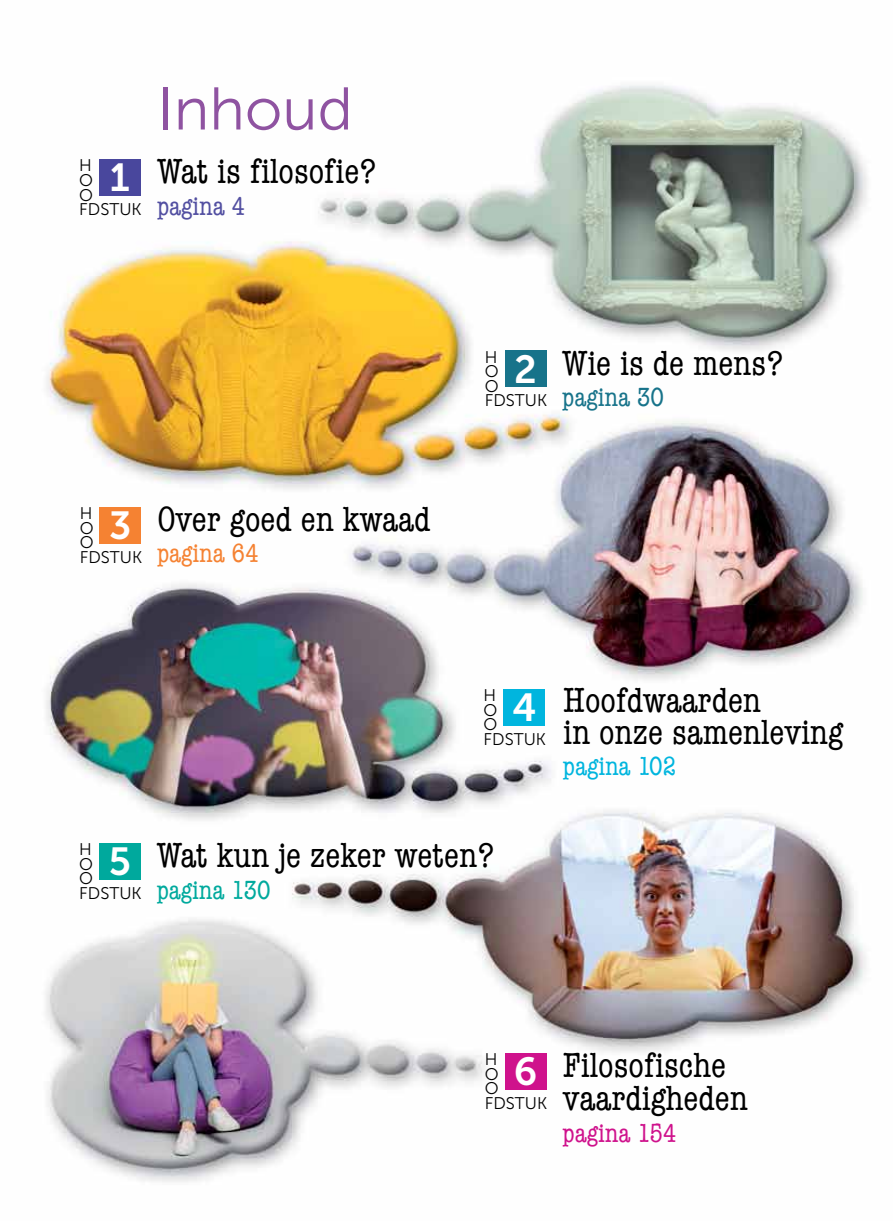
<style>
.page{position:relative;width:893px;height:1221px;background:#fff}
.page>*{position:absolute;margin:0;border:0;box-sizing:border-box;transform-origin:0 0}
.t1{font:60px "Museo Sans 300";color:#8f53a1}
.t2{font:39px "Museo Sans 700";color:#fff}
.t3{font:condensed 36px/31.5px "American Typewriter";color:#000}
.t4{font:condensed 27px "American Typewriter";color:#00b5de}
.t5{font:condensed 27px "American Typewriter";color:#cf128c}
.t6{font:condensed 27px "American Typewriter";color:#00a99d}
.t7{font:condensed 27px "American Typewriter";color:#17738a}
.t8{font:condensed 27px "American Typewriter";color:#f58232}
.t9{font:condensed 27px "American Typewriter";color:#524fa1}
.t10{font:16.8px/14.5px "Museo Sans 300";color:#000}
</style>
<div class="page">
<img style="left:45px;top:85px;width:823px;height:1097px">
<div style="left:99px;top:159px;width:42px;height:37px;background:#49479d"></div>
<div style="left:505px;top:351px;width:41px;height:36px;background:#17738a"></div>
<div style="left:100px;top:507px;width:41px;height:36px;background:#f58232"></div>
<div style="left:504px;top:689px;width:41px;height:36px;background:#00b5de"></div>
<div style="left:99px;top:843px;width:42px;height:36px;background:#00a99d"></div>
<div style="left:505px;top:1052px;width:41px;height:37px;background:#cf128c"></div>
<p class="t10" style="left:79px;top:158px;width:64px">H<br>O<br>O<br>FDSTUK</p>
<p class="t2" style="left:110px;top:156px;width:21px">1</p>
<h1 class="t1" style="left:157px;top:76px;width:197px">INHOUD</h1>
<p class="t3" style="left:157px;top:154px;width:220px">Wat is filosofie?</p>
<p class="t9" style="left:157px;top:185px;width:89px">pagina 4</p>
<p class="t10" style="left:80px;top:506px;width:64px">H<br>O<br>O<br>FDSTUK</p>
<p class="t2" style="left:109px;top:504px;width:24px">3</p>
<p class="t3" style="left:157px;top:502px;width:275px">Over goed en kwaad</p>
<p class="t8" style="left:157px;top:533px;width:103px">pagina 64</p>
<p class="t10" style="left:485px;top:350px;width:64px">H<br>O<br>O<br>FDSTUK</p>
<p class="t2" style="left:514px;top:347px;width:24px">2</p>
<p class="t3" style="left:563px;top:346px;width:222px">Wie is de mens?</p>
<p class="t7" style="left:563px;top:377px;width:103px">pagina 30</p>
<p class="t10" style="left:484px;top:688px;width:64px">H<br>O<br>O<br>FDSTUK</p>
<p class="t2" style="left:512px;top:685px;width:26px">4</p>
<p class="t3" style="left:563px;top:683px;width:282px">Hoofdwaarden<br>in onze samenleving</p>
<p class="t4" style="left:563px;top:746px;width:115px">pagina 102</p>
<p class="t10" style="left:79px;top:842px;width:64px">H<br>O<br>O<br>FDSTUK</p>
<p class="t2" style="left:109px;top:840px;width:24px">5</p>
<p class="t3" style="left:157px;top:838px;width:339px">Wat kun je zeker weten?</p>
<p class="t6" style="left:157px;top:869px;width:115px">pagina 130</p>
<p class="t10" style="left:485px;top:1051px;width:64px">H<br>O<br>O<br>FDSTUK</p>
<p class="t2" style="left:514px;top:1049px;width:25px">6</p>
<p class="t3" style="left:563px;top:1047px;width:187px;line-height:33px">Filosofische vaardigheden</p>
<p class="t5" style="left:563px;top:1112px;width:115px">pagina 154</p>
</div>
